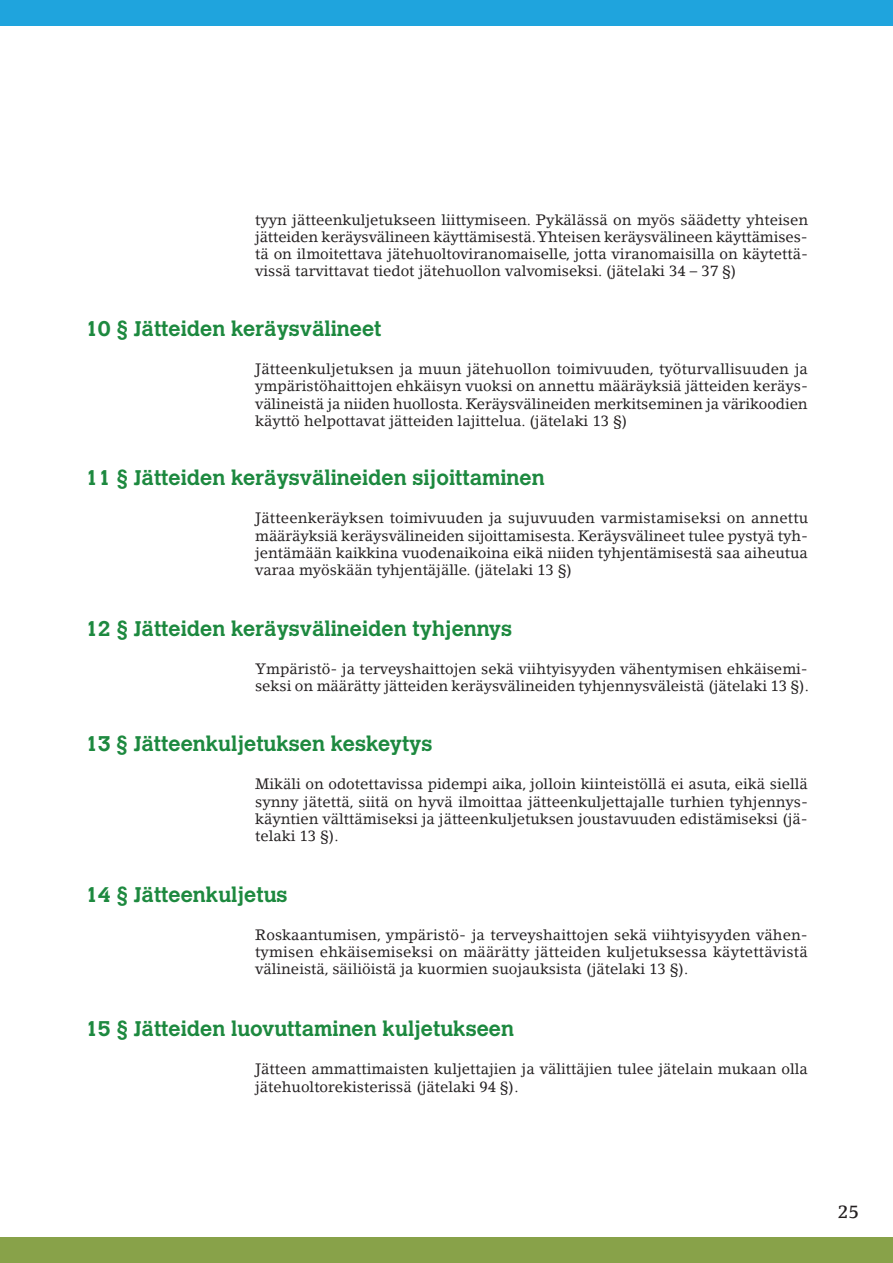
<style>
.page{position:relative;width:893px;height:1263px;background:#fff}
.page>*{position:absolute;margin:0;border:0;box-sizing:border-box;transform-origin:0 0}
.t1{font:700 21px "Calvert";color:#1d893f}
.t2{font:500 18px "Lino Letter";color:#231f20}
.t3{font:15px/17.2px "Lino Letter";color:#231f20;text-align:justify}
</style>
<div class="page">
<div style="left:0;top:1237px;width:893px;height:26px;background:#88a249"></div>
<div style="left:0;top:0;width:893px;height:26px;background:#1fa4dd"></div>
<p class="t3" style="left:255px;top:211px;width:554px">tyyn jätteenkuljetukseen liittymiseen. Pykälässä on myös säädetty yhteisen jätteiden keräysvälineen käyttämisestä. Yhteisen keräysvälineen käyttämises&shy;tä on ilmoitettava jätehuoltoviranomaiselle, jotta viranomaisilla on käytettä&shy;vissä tarvittavat tiedot jätehuollon valvomiseksi. (jätelaki 34 – 37 §)</p>
<h1 class="t1" style="left:85px;top:315px;width:298px">10 § Jätteiden keräysvälineet</h1>
<p class="t3" style="left:255px;top:360px;width:554px">Jätteenkuljetuksen ja muun jätehuollon toimivuuden, työturvallisuuden ja ympäristöhaittojen ehkäisyn vuoksi on annettu määräyksiä jätteiden keräys&shy;välineistä ja niiden huollosta. Keräysvälineiden merkitseminen ja värikoodien käyttö helpottavat jätteiden lajittelua. (jätelaki 13 §)</p>
<h1 class="t1" style="left:85px;top:465px;width:461px">11 § Jätteiden keräysvälineiden sijoittaminen</h1>
<p class="t3" style="left:255px;top:509px;width:555px">Jätteenkeräyksen toimivuuden ja sujuvuuden varmistamiseksi on annettu määräyksiä keräysvälineiden sijoittamisesta. Keräysvälineet tulee pystyä tyh&shy;jentämään kaikkina vuodenaikoina eikä niiden tyhjentämisestä saa aiheutua varaa myöskään tyhjentäjälle. (jätelaki 13 §)</p>
<h1 class="t1" style="left:85px;top:615px;width:429px">12 § Jätteiden keräysvälineiden tyhjennys</h1>
<p class="t3" style="left:255px;top:660px;width:555px">Ympäristö- ja terveyshaittojen sekä viihtyisyyden vähentymisen ehkäisemi&shy;seksi on määrätty jätteiden keräysvälineiden tyhjennysväleistä (jätelaki 13 §).</p>
<h1 class="t1" style="left:85px;top:730px;width:349px">13 § Jätteenkuljetuksen keskeytys</h1>
<p class="t3" style="left:255px;top:775px;width:554px">Mikäli on odotettavissa pidempi aika, jolloin kiinteistöllä ei asuta, eikä siellä synny jätettä, siitä on hyvä ilmoittaa jätteenkuljettajalle turhien tyhjennys&shy;käyntien välttämiseksi ja jätteenkuljetuksen joustavuuden edistämiseksi (jä&shy;telaki 13 §).</p>
<h1 class="t1" style="left:85px;top:881px;width:204px">14 § Jätteenkuljetus</h1>
<p class="t3" style="left:255px;top:926px;width:554px">Roskaantumisen, ympäristö- ja terveyshaittojen sekä viihtyisyyden vähen&shy;tymisen ehkäisemiseksi on määrätty jätteiden kuljetuksessa käytettävistä välineistä, säiliöistä ja kuormien suojauksista (jätelaki 13 §).</p>
<h1 class="t1" style="left:85px;top:1015px;width:431px">15 § Jätteiden luovuttaminen kuljetukseen</h1>
<p class="t3" style="left:255px;top:1060px;width:554px">Jätteen ammattimaisten kuljettajien ja välittäjien tulee jätelain mukaan olla jätehuoltorekisterissä (jätelaki 94 §).</p>
<p class="t2" style="left:838px;top:1200px;width:23px">25</p>
</div>
